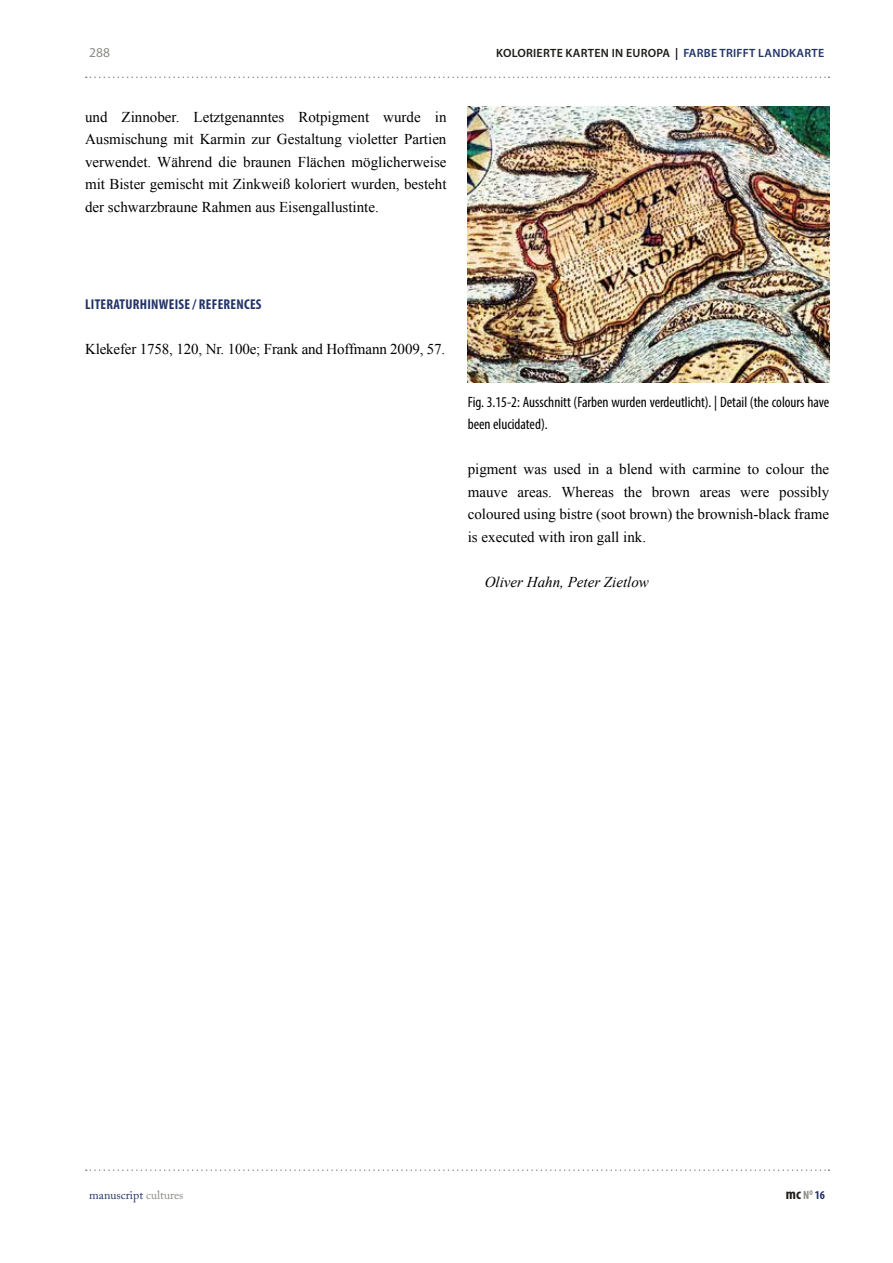
<style>
.page{position:relative;width:893px;height:1263px;background:#fff}
.page>*{position:absolute;margin:0;border:0;box-sizing:border-box;transform-origin:0 0}
.t1{font:15px/22.5px "Times New Roman";color:#000;text-align:justify}
.t2{font:condensed 15px/22.5px "Myriad Pro";color:#000}
.t3{font:italic 15px "Times New Roman";color:#000}
.t4{font:700 condensed 15px "Myriad Pro";color:#1d1c17}
.t5{font:700 condensed 14.25px "Myriad Pro";letter-spacing:.02em;color:#213268}
.t6{font:13.5px "Myriad Pro";color:#898b83}
.t7{font:600 12px "Myriad Pro";letter-spacing:.02em;color:#1d1c17}
.t8{font:12px "Adobe Caslon Pro";color:#213268}
.s1{color:#000}
.s2{color:#213268}
.s3{color:#898b83}
.s4{font-size:12px;color:#898b83}
.s5{font-size:12px;color:#213268}
</style>
<div class="page">
<img style="left:468px;top:106px;width:361px;height:276px">
<svg style="left:86px;top:77px;width:743px;height:1px"></svg>
<svg style="left:86px;top:1169px;width:743px;height:2px"></svg>
<p class="t6" style="left:89px;top:44px;width:22px">288</p>
<p class="t1" style="left:85px;top:105px;width:363px">und Zinnober. Letztgenanntes Rotpigment wurde in Ausmischung mit Karmin zur Gestaltung violetter Partien verwendet. Während die braunen Flächen möglicherweise mit Bister gemischt mit Zinkweiß koloriert wurden, besteht der schwarzbraune Rahmen aus Eisengallustinte.</p>
<p class="t7" style="left:496px;top:45px;width:330px">KOLORIERTE KARTEN IN EUROPA <span class="s1">|</span> <span class="s2">FARBE TRIFFT LANDKARTE</span></p>
<p class="t5" style="left:85px;top:295px;width:178px">LITERATURHINWEISE / REFERENCES</p>
<p class="t1" style="left:85px;top:338px;width:362px">Klekefer 1758, 120, Nr. 100e; Frank and Hoffmann 2009, 57.</p>
<p class="t2" style="left:468px;top:390px;width:363px">Fig. 3.15-2: Ausschnitt (Farben wurden verdeutlicht). | Detail (the colours have been elucidated).</p>
<p class="t1" style="left:468px;top:458px;width:363px">pigment was used in a blend with carmine to colour the mauve areas. Whereas the brown areas were possibly coloured using bistre (soot brown) the brownish-black frame is executed with iron gall ink.</p>
<p class="t3" style="left:485px;top:573px;width:166px">Oliver Hahn, Peter Zietlow</p>
<p class="t8" style="left:89px;top:1188px;width:96px">manuscript <span class="s3">cultures</span></p>
<p class="t4" style="left:786px;top:1185px;width:41px">mc <span class="s4">N</span><sup>O</sup> <span class="s5">16</span></p>
</div>
